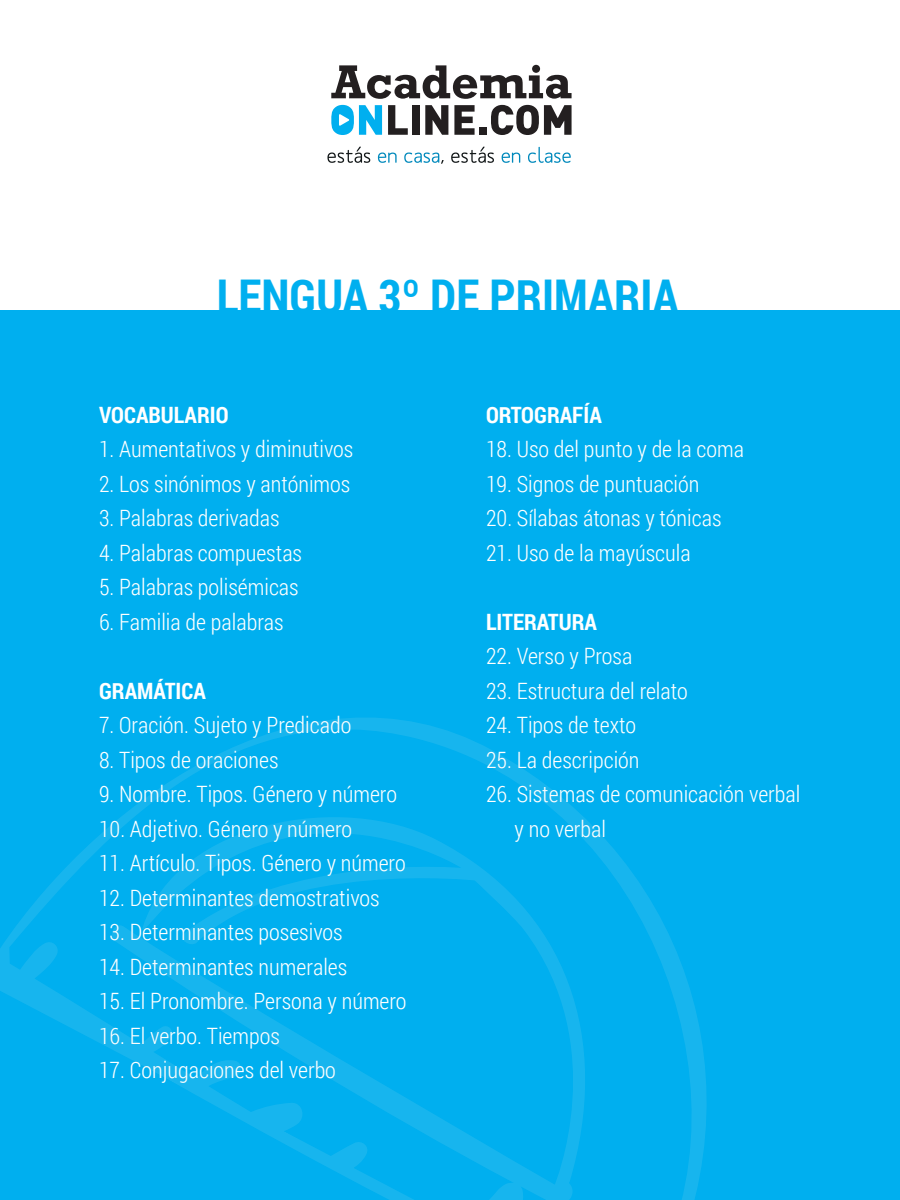
<style>
.page{position:relative;width:900px;height:1200px;background:#fff}
.page>*{position:absolute;margin:0;border:0;box-sizing:border-box;transform-origin:0 0}
.t1{font:700 46.5px "Roboto Condensed";color:#00afef}
.t2{font:300 22.5px/34.5px "Roboto Condensed";color:#fff}
.t3{font:700 22.5px "Roboto Condensed";color:#fff}
</style>
<div class="page">
<div style="left:0;top:310px;width:900px;height:890px;background:#00afef"></div>
<svg style="left:0;top:718px;width:707px;height:482px"></svg>
<svg style="left:388px;top:105px;width:20px;height:30px"></svg>
<div style="left:412px;top:105px;width:7px;height:30px;background:#231f20"></div>
<svg style="left:425px;top:105px;width:23px;height:30px"></svg>
<svg style="left:454px;top:105px;width:21px;height:30px"></svg>
<div style="left:479px;top:127px;width:8px;height:8px;background:#231f20"></div>
<svg style="left:331px;top:105px;width:51px;height:30px"></svg>
<svg style="left:491px;top:105px;width:81px;height:30px"></svg>
<svg style="left:331px;top:65px;width:241px;height:34px"></svg>
<svg style="left:451px;top:147px;width:43px;height:16px"></svg>
<svg style="left:502px;top:153px;width:18px;height:10px"></svg>
<svg style="left:327px;top:147px;width:117px;height:17px"></svg>
<svg style="left:528px;top:147px;width:43px;height:16px"></svg>
<h1 class="t1" style="left:217px;top:264px;width:463px">LENGUA 3º DE PRIMARIA</h1>
<p class="t3" style="left:99px;top:399px;width:131px">VOCABULARIO</p>
<p class="t2" style="left:99px;top:431px;width:256px">1. Aumentativos y diminutivos</p>
<p class="t2" style="left:99px;top:466px;width:253px">2. Los sinónimos y antónimos</p>
<p class="t2" style="left:99px;top:500px;width:182px">3. Palabras derivadas</p>
<p class="t2" style="left:99px;top:535px;width:205px">4. Palabras compuestas</p>
<p class="t2" style="left:99px;top:569px;width:201px">5. Palabras polisémicas</p>
<p class="t2" style="left:99px;top:604px;width:186px">6. Familia de palabras</p>
<p class="t3" style="left:99px;top:675px;width:108px">GRAMÁTICA</p>
<p class="t2" style="left:99px;top:707px;width:254px">7. Oración. Sujeto y Predicado</p>
<p class="t2" style="left:99px;top:742px;width:181px">8. Tipos de oraciones</p>
<p class="t2" style="left:99px;top:776px;width:299px">9. Nombre. Tipos. Género y número</p>
<p class="t2" style="left:99px;top:811px;width:255px">10. Adjetivo. Género y número</p>
<p class="t2" style="left:99px;top:845px;width:308px">11. Artículo. Tipos. Género y número</p>
<p class="t2" style="left:99px;top:880px;width:282px">12. Determinantes demostrativos</p>
<p class="t2" style="left:99px;top:914px;width:245px">13. Determinantes posesivos</p>
<p class="t2" style="left:99px;top:949px;width:250px">14. Determinantes numerales</p>
<p class="t2" style="left:99px;top:983px;width:309px">15. El Pronombre. Persona y número</p>
<p class="t2" style="left:99px;top:1018px;width:182px">16. El verbo. Tiempos</p>
<p class="t2" style="left:99px;top:1052px;width:238px">17. Conjugaciones del verbo</p>
<p class="t3" style="left:486px;top:399px;width:118px">ORTOGRAFÍA</p>
<p class="t2" style="left:486px;top:431px;width:260px">18. Uso del punto y de la coma</p>
<p class="t2" style="left:486px;top:466px;width:215px">19. Signos de puntuación</p>
<p class="t2" style="left:486px;top:500px;width:237px">20. Sílabas átonas y tónicas</p>
<p class="t2" style="left:486px;top:535px;width:206px">21. Uso de la mayúscula</p>
<p class="t3" style="left:486px;top:606px;width:112px">LITERATURA</p>
<p class="t2" style="left:486px;top:638px;width:148px">22. Verso y Prosa</p>
<p class="t2" style="left:486px;top:673px;width:203px">23. Estructura del relato</p>
<p class="t2" style="left:486px;top:707px;width:152px">24. Tipos de texto</p>
<p class="t2" style="left:486px;top:742px;width:155px">25. La descripción</p>
<p class="t2" style="left:515px;top:776px;width:287px;text-indent:-29px">26. Sistemas de comunicación verbal y no verbal</p>
</div>
